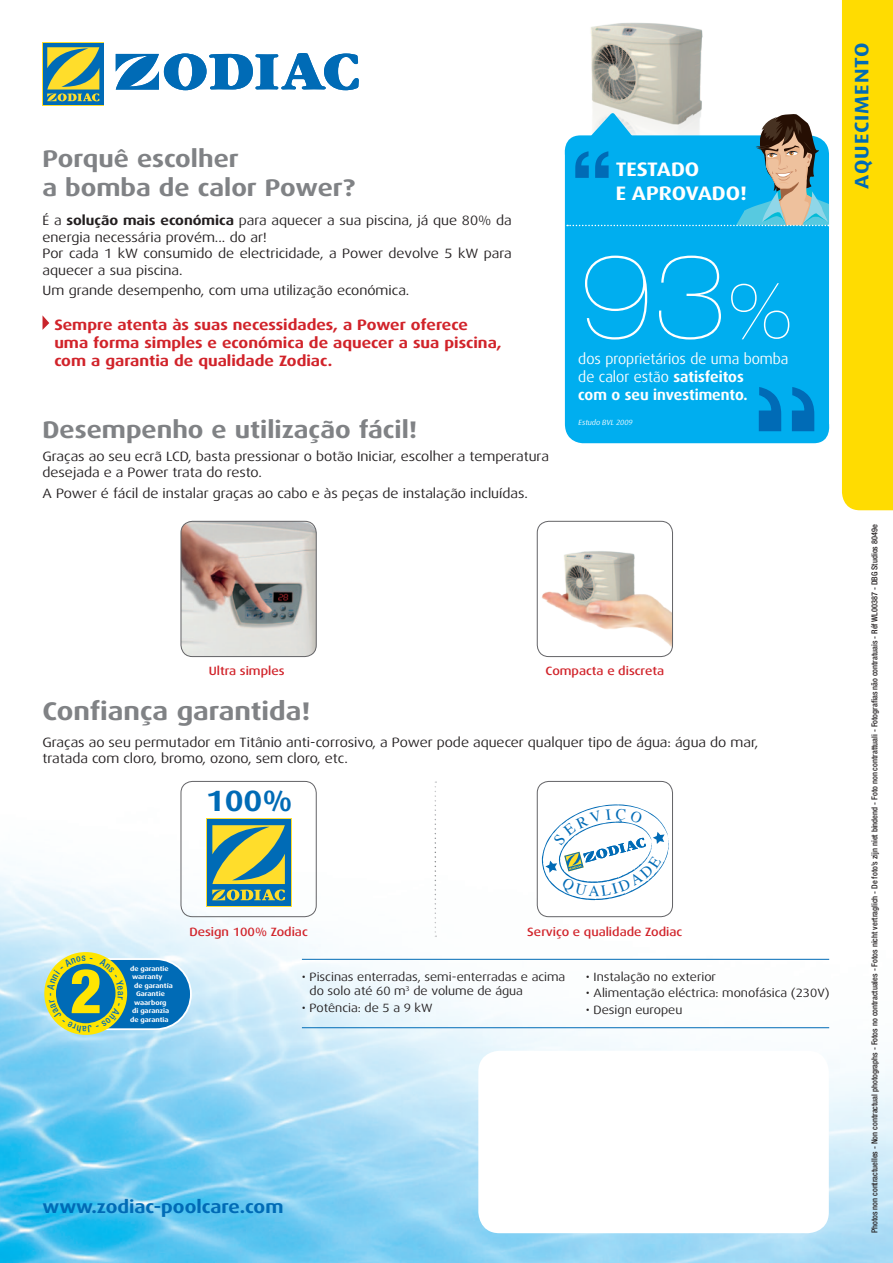
<style>
.page{position:relative;width:893px;height:1263px;background:#fff}
.page>*{position:absolute;margin:0;border:0;box-sizing:border-box;transform-origin:0 0}
.t1{font:900 expanded 114px "Helvetica Neue";color:#fff}
.t2{font:800 condensed 61.8px "Helvetica Neue";color:#ffe501}
.t3{font:700 29.25px "Dax Wide";color:#006bb6}
.t4{font:700 25.5px "Dax Wide";color:#808285}
.t5{font:700 24px/28.5px "Dax Wide";color:#808285}
.t6{font:700 19.5px/23.4px "Dax Wide";color:#fff}
.t7{font:700 19.5px "Dax Wide";letter-spacing:.05em;color:#006bb6}
.t8{font:700 18px "Dax Wide";color:#006bb6}
.t9{font:700 15px/18px "Dax Wide";color:#d1232a}
.t10{font:700 15px/18px "Dax Wide";color:#fff;scale:.9 1}
.t11{font:15px "Dax Wide";color:#fff;scale:.9 1}
.t12{font:13.5px/16.5px "Dax Wide";color:#231f20}
.t13{font:12px/14.4px "Dax Wide";color:#231f20}
.t14{font:500 12px "Dax Wide";color:#d1232a}
.t15{font:500 condensed 8.25px "Helvetica Neue";color:#231f20}
.t16{font:italic 7.5px "Dax Wide";color:#fff;scale:.92 1}
.t17{font:700 6.6px "Dax Wide";color:#fff}
.s1{font-weight:700}
.s2{font-size:75px}
.s3{font-weight:400}
</style>
<div class="page">
<img style="left:590px;top:22px;width:113px;height:90px">
<img style="left:0;top:808px;width:893px;height:455px">
<svg style="left:116px;top:53px;width:243px;height:37px"></svg>
<svg style="left:43px;top:43px;width:61px;height:63px"></svg>
<div style="left:43px;top:43px;width:60px;height:62px;background:#006bb6"></div>
<svg style="left:47px;top:47px;width:52px;height:54px"></svg>
<div style="left:478px;top:1051px;width:351px;height:182px;background:#fff;border-radius:21px"></div>
<svg style="left:43px;top:316px;width:6px;height:14px"></svg>
<div style="left:49px;top:959px;width:142px;height:70px;background:#006bb6;border-radius:35px"></div>
<div style="left:49px;top:958px;width:143px;height:72px;border:2px solid #fff;border-radius:35px"></div>
<svg style="left:435px;top:781px;width:1px;height:156px"></svg>
<div style="left:564px;top:112px;width:266px;height:331px;background:#00aeef"></div>
<svg style="left:759px;top:387px;width:55px;height:44px;background:#0087cd"></svg>
<svg style="left:567px;top:114px;width:262px;height:112px;background:#42b2d9"></svg>
<div style="left:842px;top:0;width:51px;height:510px;background:#ffdc01"></div>
<div style="left:537px;top:781px;width:135px;height:136px;background:#fff;border-radius:12px"></div>
<div style="left:537px;top:781px;width:136px;height:136px;border:1px solid #636366;border-radius:12px"></div>
<hr style="left:302px;top:959px;width:527px;height:1px;background:#006bb6">
<hr style="left:302px;top:1027px;width:527px;height:1px;background:#006bb6">
<div style="left:181px;top:781px;width:136px;height:136px;border:1px solid #636366;border-radius:12px"></div>
<div style="left:206px;top:818px;width:85px;height:89px;background:#006bb6"></div>
<svg style="left:212px;top:825px;width:73px;height:75px"></svg>
<img style="left:537px;top:528px;width:134px;height:123px">
<div style="left:537px;top:521px;width:136px;height:136px;border:1px solid #636366;border-radius:12px"></div>
<img style="left:181px;top:521px;width:135px;height:135px">
<div style="left:181px;top:521px;width:136px;height:136px;border:1px solid #636366;border-radius:12px"></div>
<svg style="left:44px;top:952px;width:83px;height:83px"></svg>
<svg style="left:542px;top:804px;width:127px;height:96px"></svg>
<h3 class="t5" style="left:43px;top:145px;width:314px">Porquê escolher<br>a bomba de calor Power?</h3>
<p class="t12" style="left:43px;top:212px;width:471px">É a <span class="s1">solução mais económica</span> para aquecer a sua piscina, já que 80% da energia necessária provém... do ar!<br>Por cada 1 kW consumido de electricidade, a Power devolve 5 kW para aquecer a sua piscina.</p>
<p class="t12" style="left:43px;top:283px;width:368px">Um grande desempenho, com uma utilização económica.</p>
<p class="t9" style="left:54px;top:316px;width:449px">Sempre atenta às suas necessidades, a Power oferece uma forma simples e económica de aquecer a sua piscina, com a garantia de qualidade Zodiac.</p>
<h3 class="t5" style="left:43px;top:416px;width:376px">Desempenho e utilização fácil!</h3>
<p class="t12" style="left:43px;top:448px;width:508px">Graças ao seu ecrã LCD, basta pressionar o botão Iniciar, escolher a temperatura desejada e a Power trata do resto.</p>
<p class="t12" style="left:43px;top:485px;width:487px">A Power é fácil de instalar graças ao cabo e às peças de instalação incluídas.</p>
<h3 class="t6" style="left:616px;top:158px;width:133px">TESTADO<br>E APROVADO!</h3>
<h1 class="t1" style="left:579px;top:231px;width:216px">93<span class="s2">%</span></h1>
<p class="t10" style="left:578px;top:368px;width:190px"><span class="s3">de calor estão</span> satisfeitos com o seu investimento.</p>
<p class="t16" style="left:578px;top:418px;width:62px">Estudo BVL 2009</p>
<p class="t11" style="left:578px;top:351px;width:235px">dos proprietários de uma bomba</p>
<p class="t14" style="left:209px;top:664px;width:77px">Ultra simples</p>
<h3 class="t4" style="left:43px;top:697px;width:269px">Confiança garantida!</h3>
<p class="t14" style="left:546px;top:664px;width:120px">Compacta e discreta</p>
<p class="t12" style="left:43px;top:734px;width:717px">Graças ao seu permutador em Titânio anti-corrosivo, a Power pode aquecer qualquer tipo de água: água do mar, tratada com cloro, bromo, ozono, sem cloro, etc.</p>
<h3 class="t3" style="left:206px;top:784px;width:88px">100%</h3>
<h2 class="t2" style="left:70px;top:953px;width:34px">2</h2>
<p class="t17" style="left:130px;top:965px;width:40px">de garantie</p>
<p class="t17" style="left:132px;top:973px;width:32px">warranty</p>
<p class="t17" style="left:134px;top:982px;width:40px">de garantía</p>
<p class="t17" style="left:136px;top:990px;width:30px">Garantie</p>
<p class="t17" style="left:134px;top:999px;width:34px">waarborg</p>
<p class="t17" style="left:132px;top:1007px;width:39px">di garanzia</p>
<p class="t17" style="left:130px;top:1016px;width:40px">de garantia</p>
<p class="t14" style="left:189px;top:925px;width:120px">Design 100% Zodiac</p>
<p class="t14" style="left:527px;top:925px;width:156px">Serviço e qualidade Zodiac</p>
<p class="t13" style="left:310px;top:970px;width:257px;text-indent:-8px">• Piscinas enterradas, semi-enterradas e acima do solo até 60 m<sup>3</sup> de volume de água</p>
<p class="t13" style="left:302px;top:1000px;width:132px">• Potência: de 5 a 9 kW</p>
<p class="t13" style="left:586px;top:970px;width:131px">• Instalação no exterior</p>
<p class="t13" style="left:586px;top:986px;width:245px">• Alimentação eléctrica: monofásica (230V)</p>
<p class="t13" style="left:586px;top:1003px;width:98px">• Design europeu</p>
<h3 class="t8" style="left:43px;top:1196px;width:242px">www.zodiac-poolcare.com</h3>
<h3 class="t7" style="left:851px;top:189px;width:148px;rotate:-90deg">AQUECIMENTO</h3>
<p class="t15" style="left:869px;top:1233px;width:710px;rotate:-90deg">Photos non contractuelles - Non contractual photographs - Fotos no contractuales - Fotos nicht vertraglich - De foto’s zijn niet bindend - Foto non contrattuali - Fotografias não contratuais - Réf WL00387 - DBG Studios 8049e</p>
</div>
